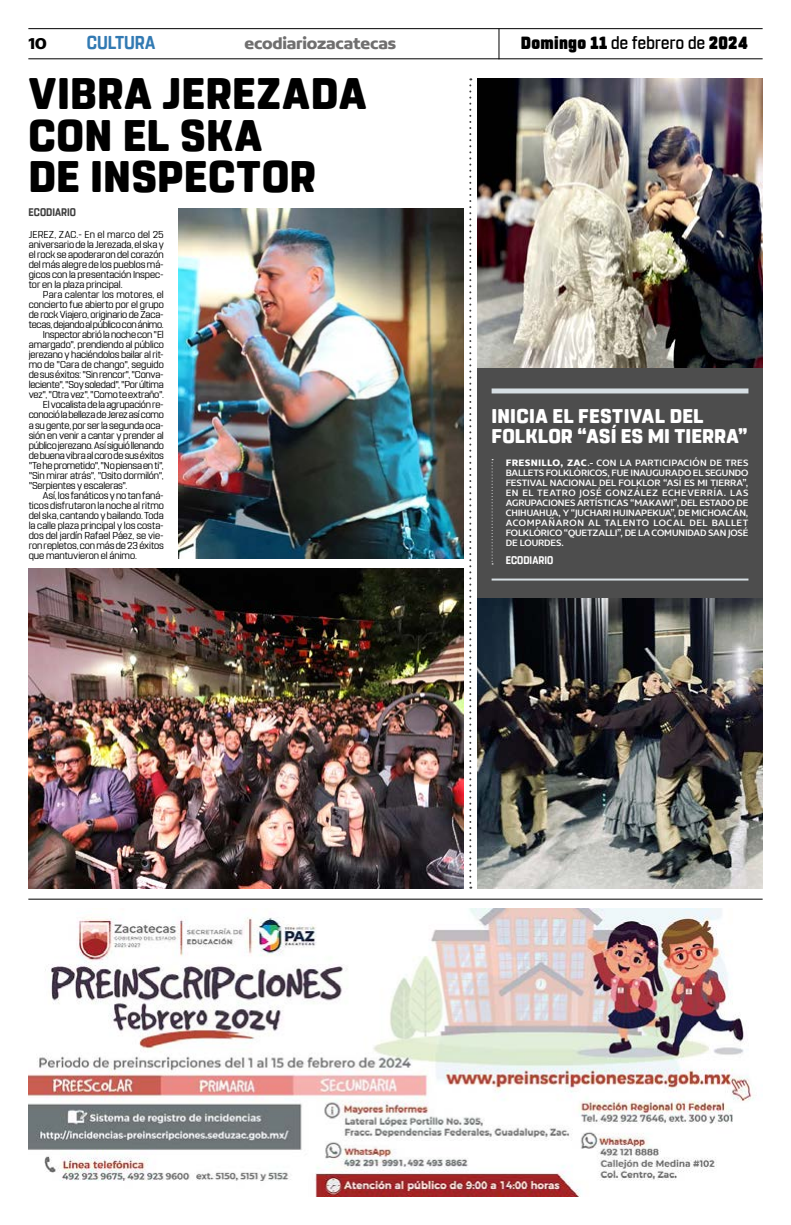
<style>
.page{position:relative;width:791px;height:1225px;background:#fff}
.page>*{position:absolute;margin:0;border:0;box-sizing:border-box;transform-origin:0 0}
.t1{font:800 44px/41px "Rohn Rounded";letter-spacing:.01em;color:#000}
.t2{font:800 19.8px/20px "Rohn Rounded";letter-spacing:.01em;color:#fff}
.t3{font:700 18.6px "Rohn Rounded";letter-spacing:-.01em;color:#327ab3;scale:.91 1}
.t4{font:900 17.6px "Rohn Rounded";letter-spacing:.015em;color:#000;scale:.91 1}
.t5{font:700 16.9px "Concord";letter-spacing:-.01em;color:#706f6f}
.t6{font:700 16.9px "Concord";color:#000}
.t7{font:700 11px "Rohn Rounded";letter-spacing:.005em;color:#3d3d3d;scale:.91 1}
.t8{font:700 11px "Rohn Rounded";letter-spacing:.005em;color:#fff;scale:.91 1}
.t9{font:10px/10px "Rohn Rounded";letter-spacing:-.01em;color:#000;text-align:justify}
.t10{font:10px/10px "Concord";letter-spacing:-.015em;color:#fff;text-align:justify}
.t11{font:10px "Rohn Rounded";letter-spacing:-.03em;color:#000}
.t12{font:10px "Rohn Rounded";letter-spacing:.015em;color:#000}
.s1{font-weight:500}
.s2{font-weight:700}
</style>
<div class="page">
<hr style="left:28px;top:28px;width:735px;height:1px;background:#000">
<hr style="left:28px;top:58px;width:735px;height:1px;background:#000">
<hr style="left:498px;top:29px;width:1px;height:30px;background:#000">
<img style="left:178px;top:208px;width:285px;height:350px">
<hr style="left:28px;top:898px;width:735px;height:1px;background:#000">
<img style="left:29px;top:908px;width:725px;height:288px">
<div style="left:477px;top:368px;width:286px;height:230px;background:#4d4d4d"></div>
<svg style="left:492px;top:459px;width:1px;height:105px"></svg>
<div style="left:492px;top:388px;width:256px;height:5px;background:#d6dee3"></div>
<hr style="left:492px;top:578px;width:256px;height:2px;background:#d6dee3">
<img style="left:478px;top:598px;width:285px;height:290px">
<img style="left:477px;top:78px;width:286px;height:290px">
<img style="left:28px;top:568px;width:435px;height:320px">
<svg style="left:469px;top:78px;width:2px;height:810px"></svg>
<h3 class="t6" style="left:28px;top:33px;width:20px">10</h3>
<h3 class="t3" style="left:87px;top:32px;width:77px">CULTURA</h3>
<h3 class="t5" style="left:244px;top:33px;width:153px">ecodiariozacatecas</h3>
<h3 class="t4" style="left:521px;top:33px;width:251px">Domingo 11 <span class="s1">de febrero de</span> 2024</h3>
<h1 class="t1" style="left:28px;top:74px;width:339px">VIBRA JEREZADA<br>CON EL SKA<br>DE INSPECTOR</h1>
<p class="t7" style="left:29px;top:206px;width:54px">ECODIARIO</p>
<p class="t9" style="left:29px;top:230px;width:137px">JEREZ, ZAC.- En el marco del 25 aniversario de la Jerezada, el ska y el rock se apoderaron del corazón del más alegre de los pueblos má&shy;gicos con la presentación Inspec&shy;tor en la plaza principal.</p>
<p class="t12" style="left:43px;top:289px;width:122px">Para calentar los motores, el</p>
<p class="t9" style="left:29px;top:300px;width:137px">concierto fue abierto por el grupo</p>
<p class="t9" style="left:29px;top:310px;width:137px">de rock Viajero, originario de Zaca-</p>
<p class="t11" style="left:29px;top:319px;width:137px">tecas, dejando al público con ánimo.</p>
<p class="t9" style="left:43px;top:330px;width:122px">Inspector abrió la noche con "El</p>
<p class="t9" style="left:29px;top:340px;width:137px">amargado", prendiendo al público</p>
<p class="t9" style="left:29px;top:350px;width:137px">jerezano y haciéndolos bailar al rit-</p>
<p class="t9" style="left:29px;top:360px;width:137px">mo de "Cara de chango", seguido</p>
<p class="t9" style="left:29px;top:370px;width:137px">de sus éxitos: "Sin rencor", "Conva-</p>
<p class="t9" style="left:29px;top:380px;width:137px">leciente", "Soy soledad", "Por última</p>
<p class="t9" style="left:29px;top:390px;width:137px">vez", "Otra vez", "Como te extraño".</p>
<p class="t9" style="left:43px;top:400px;width:122px">El vocalista de la agrupación re-</p>
<p class="t9" style="left:29px;top:410px;width:137px">conoció la belleza de Jerez así como</p>
<p class="t9" style="left:29px;top:420px;width:137px">a su gente, por ser la segunda oca-</p>
<p class="t9" style="left:29px;top:430px;width:137px">sión en venir a cantar y prender al</p>
<p class="t9" style="left:29px;top:440px;width:137px">público jerezano. Así siguió llenando</p>
<p class="t9" style="left:29px;top:450px;width:137px">de buena vibra al coro de sus éxitos</p>
<p class="t9" style="left:29px;top:460px;width:137px">"Te he prometido", "No piensa en ti",</p>
<p class="t9" style="left:29px;top:470px;width:137px">"Sin mirar atrás", "Osito dormilón",</p>
<p class="t9" style="left:29px;top:480px;width:100px">"Serpientes y escaleras".</p>
<p class="t9" style="left:43px;top:490px;width:122px">Así, los fanáticos y no tan faná-</p>
<p class="t9" style="left:29px;top:500px;width:137px">ticos disfrutaron la noche al ritmo</p>
<p class="t9" style="left:29px;top:510px;width:137px">del ska, cantando y bailando. Toda</p>
<p class="t9" style="left:29px;top:520px;width:137px">la calle plaza principal y los costa-</p>
<p class="t9" style="left:29px;top:530px;width:137px">dos del jardín Rafael Páez, se vie-</p>
<p class="t9" style="left:29px;top:540px;width:137px">ron repletos, con más de 23 éxitos</p>
<p class="t9" style="left:29px;top:550px;width:110px">que mantuvieron el ánimo.</p>
<h2 class="t2" style="left:492px;top:406px;width:258px">INICIA EL FESTIVAL DEL<br>FOLKLOR “ASÍ ES MI TIERRA”</h2>
<p class="t10" style="left:506px;top:457px;width:244px"><span class="s2">FRESNILLO, ZAC</span>.- CON LA PARTICIPACIÓN DE TRES BALLETS FOLKLÓRICOS, FUE INAUGURADO EL SEGUNDO FESTIVAL NACIONAL DEL FOLKLOR “ASÍ ES MI TIERRA”, EN EL TEATRO JOSÉ GONZÁLEZ ECHEVERRÍA. LAS AGRUPACIONES ARTÍSTICAS “MAKAWI”, DEL ESTADO DE CHIHUAHUA, Y “JUCHARI HUINAPEKUA”, DE MICHOACÁN, ACOMPAÑARON AL TALENTO LOCAL DEL BALLET FOLKLÓRICO “QUETZALLI”, DE LA COMUNIDAD SAN JOSÉ DE LOURDES.</p>
<p class="t8" style="left:506px;top:554px;width:54px">ECODIARIO</p>
</div>
